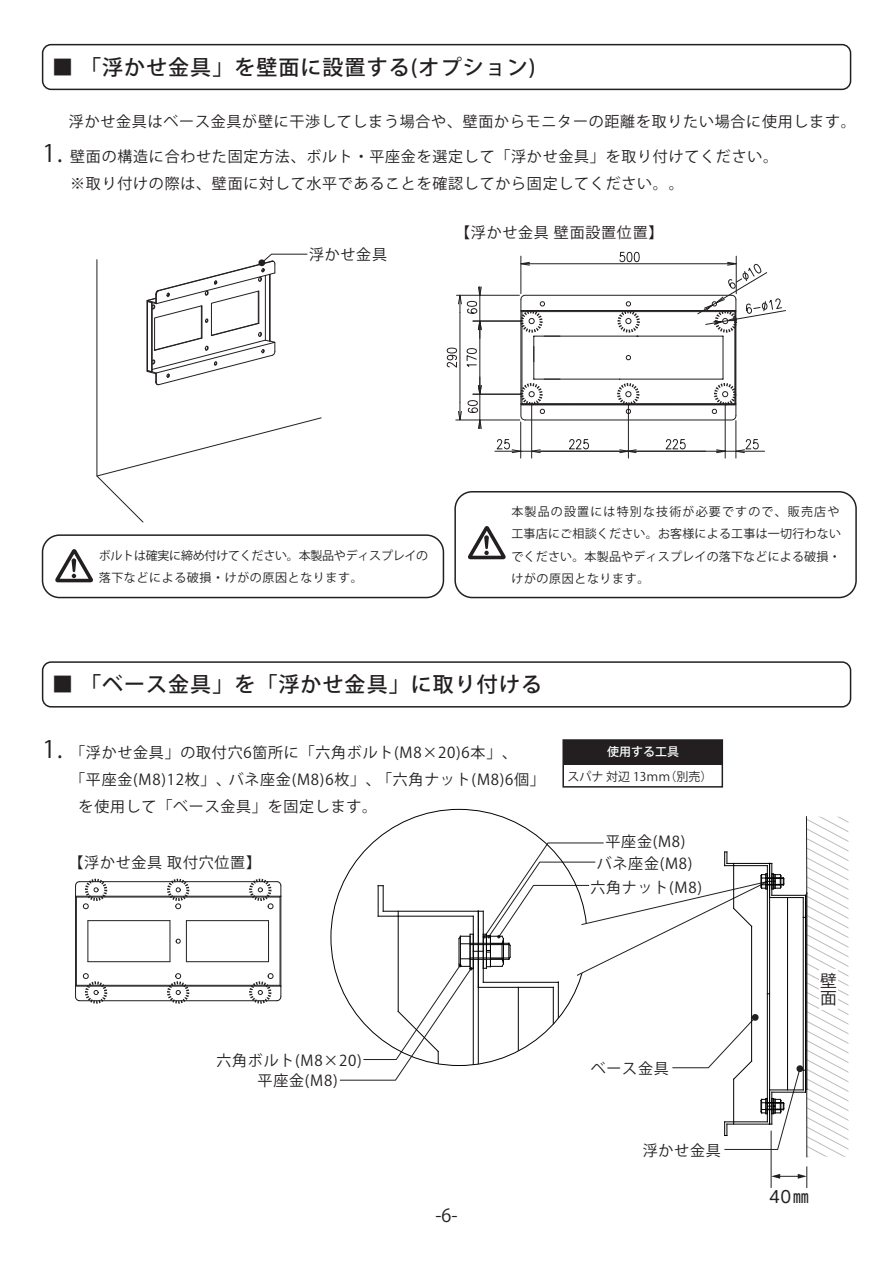
<style>
.page{position:relative;width:893px;height:1263px;background:#fff}
.page>*{position:absolute;margin:0;border:0;box-sizing:border-box;transform-origin:0 0}
.t1{font:24px "Koz Go Pr 6 N";color:#231f20}
.t2{font:500 21px "Koz Go Pr 6 N";letter-spacing:.05em;color:#231f20}
.t3{font:18px "Koz Go Pr 6 N";color:#231f20}
.t4{font:16.8px/17.5px "Koz Go Pr 6 N";color:#231f20}
.t5{font:16.35px "UD Shin Go Pro";color:#231f20}
.t6{font:15px/27px "Koz Go Pr 6 N";letter-spacing:.05em;color:#231f20}
.t7{font:12px/22.5px "Koz Go Pr 6 N";letter-spacing:.02em;color:#231f20}
.t8{font:12px/22.5px "Koz Go Pr 6 N";letter-spacing:-.02em;color:#231f20}
.t9{font:12px "Koz Go Pr 6 N";color:#231f20}
.t10{font:500 12px "Koz Go Pr 6 N";color:#fff}
</style>
<div class="page">
<div style="left:42px;top:44px;width:809px;height:46px;border:2px solid #231f20;border-radius:9px"></div>
<div style="left:42px;top:661px;width:809px;height:46px;border:2px solid #231f20;border-radius:9px"></div>
<div style="left:563px;top:740px;width:159px;height:24px;background:#231f20"></div>
<div style="left:562px;top:739px;width:161px;height:49px;border:2px solid #231f20"></div>
<div style="left:454px;top:491px;width:403px;height:107px;border:2px solid #231f20;border-radius:17px"></div>
<svg style="left:468px;top:526px;width:38px;height:33px"></svg>
<div style="left:42px;top:534px;width:402px;height:64px;border:2px solid #231f20;border-radius:17px"></div>
<svg style="left:55px;top:549px;width:38px;height:33px"></svg>
<svg style="left:96px;top:254px;width:226px;height:269px"></svg>
<svg style="left:75px;top:880px;width:207px;height:122px"></svg>
<div style="left:85px;top:879px;width:22px;height:22px;border:3px dashed #231f20;border-radius:50%"></div>
<div style="left:85px;top:981px;width:22px;height:23px;border:3px dashed #231f20;border-radius:50%"></div>
<div style="left:167px;top:981px;width:22px;height:23px;border:3px dashed #231f20;border-radius:50%"></div>
<div style="left:249px;top:981px;width:22px;height:23px;border:3px dashed #231f20;border-radius:50%"></div>
<div style="left:249px;top:879px;width:22px;height:22px;border:3px dashed #231f20;border-radius:50%"></div>
<div style="left:167px;top:879px;width:22px;height:22px;border:3px dashed #231f20;border-radius:50%"></div>
<hr style="left:771px;top:1131px;width:1px;height:56px;background:#231f20">
<svg style="left:771px;top:1167px;width:36px;height:20px"></svg>
<hr style="left:459px;top:312px;width:1px;height:91px;background:#231f20">
<hr style="left:479px;top:330px;width:1px;height:56px;background:#231f20">
<svg style="left:466px;top:348px;width:11px;height:19px"></svg>
<hr style="left:473px;top:321px;width:48px;height:1px;background:#231f20">
<hr style="left:456px;top:295px;width:63px;height:1px;background:#231f20">
<hr style="left:473px;top:394px;width:48px;height:1px;background:#231f20">
<hr style="left:456px;top:419px;width:64px;height:1px;background:#231f20">
<hr style="left:531px;top:404px;width:1px;height:54px;background:#231f20">
<hr style="left:725px;top:404px;width:1px;height:54px;background:#231f20">
<hr style="left:540px;top:451px;width:225px;height:1px;background:#231f20">
<hr style="left:628px;top:404px;width:1px;height:54px;background:#231f20">
<hr style="left:520px;top:422px;width:1px;height:36px;background:#231f20">
<svg style="left:619px;top:449px;width:18px;height:5px"></svg>
<svg style="left:516px;top:251px;width:270px;height:170px"></svg>
<svg style="left:457px;top:377px;width:25px;height:52px"></svg>
<svg style="left:457px;top:286px;width:25px;height:52px"></svg>
<svg style="left:446px;top:347px;width:11px;height:21px"></svg>
<hr style="left:735px;top:421px;width:1px;height:37px;background:#231f20">
<svg style="left:569px;top:439px;width:20px;height:11px"></svg>
<svg style="left:495px;top:439px;width:46px;height:15px"></svg>
<svg style="left:716px;top:439px;width:43px;height:15px"></svg>
<svg style="left:665px;top:439px;width:21px;height:11px"></svg>
<div style="left:520px;top:310px;width:23px;height:23px;border:3px dashed #231f20;border-radius:50%"></div>
<div style="left:520px;top:383px;width:23px;height:22px;border:3px dashed #231f20;border-radius:50%"></div>
<div style="left:617px;top:383px;width:22px;height:22px;border:3px dashed #231f20;border-radius:50%"></div>
<div style="left:714px;top:383px;width:22px;height:22px;border:3px dashed #231f20;border-radius:50%"></div>
<div style="left:617px;top:310px;width:23px;height:23px;border:3px dashed #231f20;border-radius:50%"></div>
<div style="left:715px;top:310px;width:22px;height:23px;border:3px dashed #231f20;border-radius:50%"></div>
<svg style="left:339px;top:816px;width:509px;height:342px"></svg>
<h2 class="t2" style="left:52px;top:55px;width:485px">■ 「浮かせ金具」を壁面に設置する(オプション)</h2>
<h1 class="t1" style="left:43px;top:140px;width:21px">1.</h1>
<p class="t6" style="left:69px;top:108px;width:788px">浮かせ金具はベース金具が壁に干渉してしまう場合や、壁面からモニターの距離を取りたい場合に使用します。</p>
<p class="t6" style="left:70px;top:143px;width:709px">壁面の構造に合わせた固定方法、ボルト・平座金を選定して「浮かせ金具」を取り付けてください。※取り付けの際は、壁面に対して水平であることを確認してから固定してください。。</p>
<p class="t6" style="left:309px;top:241px;width:79px">浮かせ金具</p>
<p class="t6" style="left:455px;top:219px;width:210px">【浮かせ金具 壁面設置位置】</p>
<p class="t8" style="left:99px;top:544px;width:331px">ボルトは確実に締め付けてください。本製品やディスプレイの落下などによる破損・けがの原因となります。</p>
<p class="t7" style="left:511px;top:500px;width:331px">本製品の設置には特別な技術が必要ですので、販売店や工事店にご相談ください。お客様による工事は一切行わないでください。本製品やディスプレイの落下などによる破損・けがの原因となります。</p>
<h2 class="t2" style="left:52px;top:673px;width:491px">■ 「ベース金具」を「浮かせ金具」に取り付ける</h2>
<h1 class="t1" style="left:43px;top:735px;width:21px">1.</h1>
<p class="t10" style="left:607px;top:745px;width:73px">使用する工具</p>
<p class="t9" style="left:567px;top:770px;width:147px">スパナ 対辺 13ｍｍ（別売）</p>
<p class="t6" style="left:70px;top:739px;width:448px">「浮かせ金具」の取付穴6箇所に「六角ボルト(M8×20)6本」、</p>
<p class="t6" style="left:70px;top:766px;width:476px">「平座金(M8)12枚」、バネ座金(M8)6枚」、「六角ナット(M8)6個」</p>
<p class="t6" style="left:79px;top:793px;width:300px">を使用して「ベース金具」を固定します。</p>
<p class="t6" style="left:605px;top:829px;width:82px">平座金(M8)</p>
<p class="t6" style="left:69px;top:849px;width:194px">【浮かせ金具 取付穴位置】</p>
<p class="t6" style="left:597px;top:850px;width:97px">バネ座金(M8)</p>
<p class="t6" style="left:216px;top:1047px;width:147px">六角ボルト(M8×20)</p>
<p class="t6" style="left:258px;top:1067px;width:82px">平座金(M8)</p>
<p class="t3" style="left:435px;top:1205px;width:24px">-6-</p>
<p class="t6" style="left:590px;top:874px;width:113px">六角ナット(M8)</p>
<p class="t6" style="left:591px;top:1055px;width:79px">ベース金具</p>
<p class="t6" style="left:643px;top:1137px;width:79px">浮かせ金具</p>
<p class="t4" style="left:820px;top:972px;width:18px">壁面</p>
<p class="t5" style="left:769px;top:1184px;width:41px">40㎜</p>
</div>
